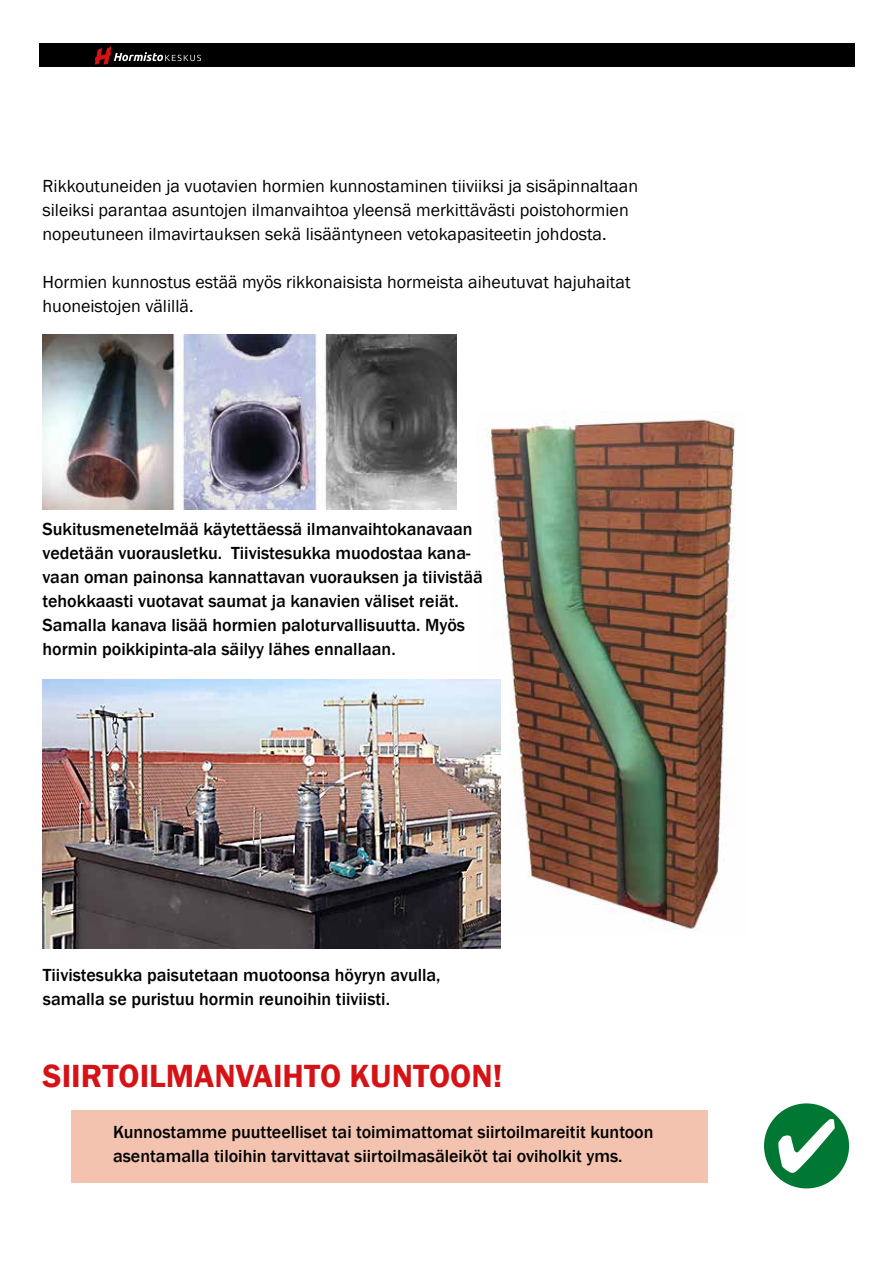
<style>
.page{position:relative;width:893px;height:1263px;background:#fff}
.page>*{position:absolute;margin:0;border:0;box-sizing:border-box;transform-origin:0 0}
.t1{font:600 33px "Franklin Gothic";color:#d51317}
.t2{font:500 18px/24px "Franklin Gothic";color:#000}
.t3{font:18px/24px "Franklin Gothic";color:#000}
</style>
<div class="page">
<img style="left:487px;top:413px;width:249px;height:518px">
<div style="left:39px;top:43px;width:816px;height:24px;background:#000"></div>
<svg style="left:95px;top:45px;width:106px;height:19px"></svg>
<div style="left:71px;top:1110px;width:637px;height:72px;background:#f4c3af"></div>
<div style="left:764px;top:1103px;width:85px;height:85px;background:#007732;border-radius:50%"></div>
<svg style="left:778px;top:1119px;width:57px;height:54px"></svg>
<img style="left:43px;top:679px;width:458px;height:269px">
<img style="left:43px;top:335px;width:413px;height:174px">
<p class="t3" style="left:43px;top:175px;width:597px">Rikkoutuneiden ja vuotavien hormien kunnostaminen tiiviiksi ja sisäpinnaltaan sileiksi parantaa asuntojen ilmanvaihtoa yleensä merkittävästi poistohormien nopeutuneen ilmavirtauksen sekä lisääntyneen vetokapasiteetin johdosta.</p>
<p class="t3" style="left:43px;top:271px;width:589px">Hormien kunnostus estää myös rikkonaisista hormeista aiheutuvat hajuhaitat huoneistojen välillä.</p>
<p class="t2" style="left:43px;top:517px;width:442px">Sukitusmenetelmää käytettäessä ilmanvaihtokanavaan vedetään vuorausletku. Tiivistesukka muodostaa kana&shy;vaan oman painonsa kannattavan vuorauksen ja tiivistää tehokkaasti vuotavat saumat ja kanavien väliset reiät.<br>Samalla kanava lisää hormien paloturvallisuutta. Myös hormin poikkipinta-ala säilyy lähes ennallaan.</p>
<p class="t2" style="left:43px;top:963px;width:399px">Tiivistesukka paisutetaan muotoonsa höyryn avulla, samalla se puristuu hormin reunoihin tiiviisti.</p>
<h1 class="t1" style="left:43px;top:1056px;width:461px">SIIRTOILMANVAIHTO KUNTOON!</h1>
<p class="t2" style="left:113px;top:1121px;width:542px">Kunnostamme puutteelliset tai toimimattomat siirtoilmareitit kuntoon asentamalla tiloihin tarvittavat siirtoilmasäleiköt tai oviholkit yms.</p>
</div>
